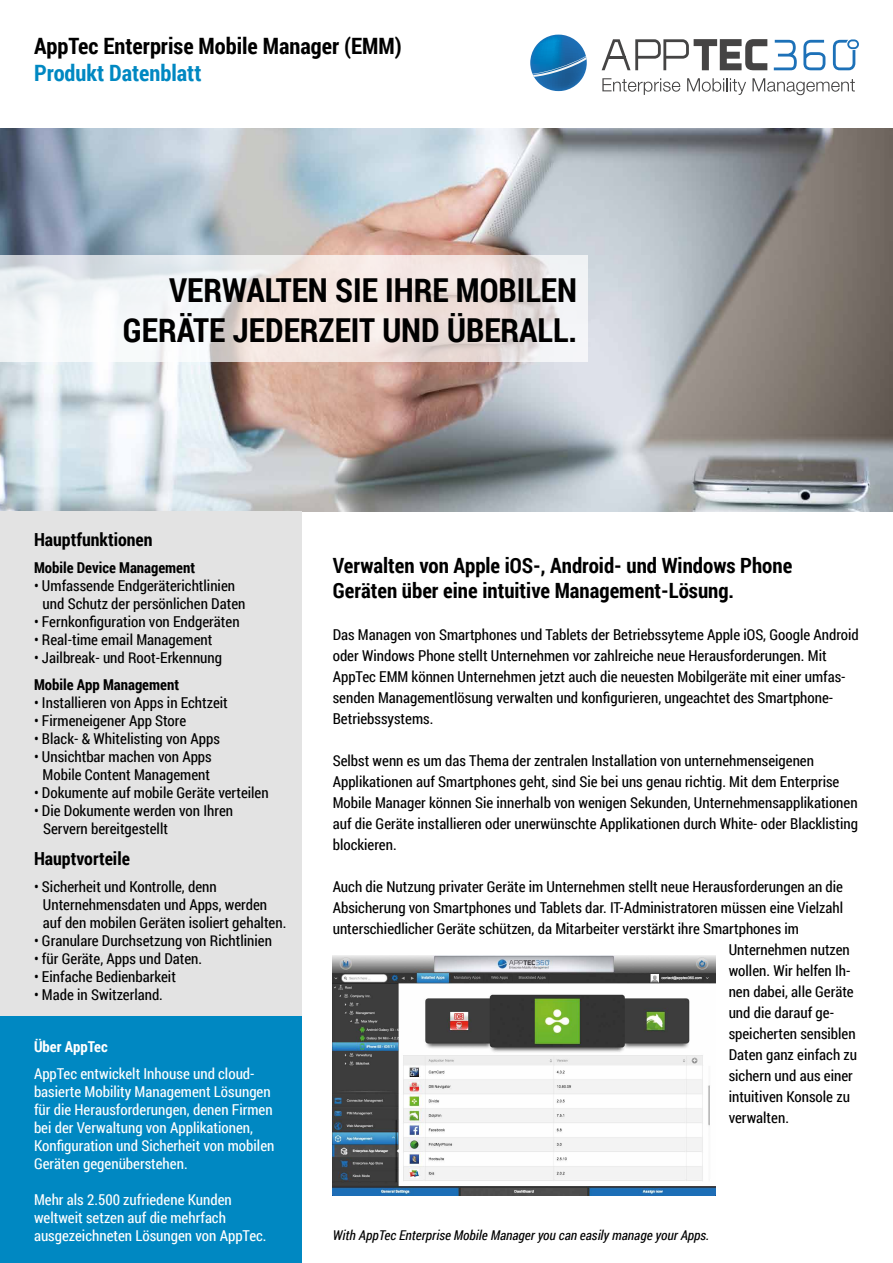
<style>
.page{position:relative;width:893px;height:1263px;background:#fff}
.page>*{position:absolute;margin:0;border:0;box-sizing:border-box;transform-origin:0 0}
.t1{font:700 33px/39.6px "Roboto Condensed";color:#000;text-align:right}
.t2{font:700 22.5px "Roboto Condensed";color:#000}
.t3{font:700 22.5px "Roboto Condensed";color:#0088c2}
.t4{font:700 21px/25.2px "Roboto Condensed";color:#000}
.t5{font:700 18px "Roboto Condensed";color:#000}
.t6{font:15px/21px "Roboto Condensed";color:#000}
.t7{font:15px/18px "Roboto Condensed";color:#fff}
.t8{font:700 15px "Roboto Condensed";color:#000}
.t9{font:700 15px "Roboto Condensed";color:#fff}
.t10{font:italic 13.5px "Roboto Condensed";color:#000}
</style>
<div class="page">
<svg style="left:602px;top:39px;width:165px;height:31px"></svg>
<svg style="left:602px;top:78px;width:78px;height:17px"></svg>
<svg style="left:687px;top:78px;width:59px;height:17px"></svg>
<svg style="left:752px;top:78px;width:103px;height:17px"></svg>
<svg style="left:774px;top:40px;width:23px;height:30px"></svg>
<svg style="left:803px;top:40px;width:22px;height:30px"></svg>
<svg style="left:833px;top:39px;width:26px;height:31px"></svg>
<svg style="left:530px;top:35px;width:57px;height:56px"></svg>
<img style="left:0;top:128px;width:893px;height:383px">
<svg style="left:0;top:255px;width:588px;height:106px"></svg>
<div style="left:0;top:511px;width:302px;height:505px;background:#e3e3e3"></div>
<div style="left:0;top:1016px;width:302px;height:247px;background:#0088c2"></div>
<img style="left:333px;top:956px;width:383px;height:239px">
<h2 class="t2" style="left:34px;top:30px;width:369px">AppTec Enterprise Mobile Manager (EMM)</h2>
<h2 class="t3" style="left:34px;top:57px;width:169px">Produkt Datenblatt</h2>
<h1 class="t1" style="left:123px;top:269px;width:456px">VERWALTEN SIE IHRE MOBILEN<br>GERÄTE JEDERZEIT UND ÜBERALL.</h1>
<p class="t5" style="left:34px;top:527px;width:120px">Hauptfunktionen</p>
<p class="t8" style="left:34px;top:557px;width:163px">Mobile Device Management</p>
<p class="t6" style="left:43px;top:576px;width:204px;line-height:18px;text-indent:-9px">• Umfassende Endgeräterichtlinien und Schutz der persönlichen Daten</p>
<p class="t6" style="left:34px;top:611px;width:207px">• Fernkonfiguration von Endgeräten</p>
<p class="t6" style="left:34px;top:629px;width:180px">• Real-time email Management</p>
<p class="t6" style="left:34px;top:647px;width:190px">• Jailbreak- und Root-Erkennung</p>
<p class="t8" style="left:34px;top:674px;width:147px">Mobile App Management</p>
<p class="t6" style="left:34px;top:692px;width:195px">• Installieren von Apps in Echtzeit</p>
<p class="t6" style="left:34px;top:710px;width:154px">• Firmeneigener App Store</p>
<p class="t6" style="left:34px;top:728px;width:187px">• Black- &amp; Whitelisting von Apps</p>
<p class="t6" style="left:34px;top:747px;width:179px;line-height:18px;text-align:center">• Unsichtbar machen von Apps<br>Mobile Content Management</p>
<p class="t6" style="left:34px;top:782px;width:236px">• Dokumente auf mobile Geräte verteilen</p>
<p class="t6" style="left:43px;top:801px;width:191px;line-height:18px;text-indent:-9px">• Die Dokumente werden von Ihren<br>Servern bereitgestellt</p>
<p class="t5" style="left:34px;top:846px;width:97px">Hauptvorteile</p>
<p class="t6" style="left:43px;top:877px;width:245px;line-height:18px;text-indent:-9px">• Sicherheit und Kontrolle, denn<br>Unternehmensdaten und Apps, werden auf den mobilen Geräten isoliert gehalten.</p>
<p class="t6" style="left:34px;top:929px;width:239px">• Granulare Durchsetzung von Richtlinien</p>
<p class="t6" style="left:34px;top:947px;width:170px">• für Geräte, Apps und Daten.</p>
<p class="t6" style="left:34px;top:965px;width:143px">• Einfache Bedienbarkeit</p>
<p class="t6" style="left:34px;top:983px;width:130px">• Made in Switzerland.</p>
<p class="t9" style="left:34px;top:1036px;width:75px">Über AppTec</p>
<p class="t7" style="left:34px;top:1064px;width:242px">AppTec entwickelt Inhouse und cloud&shy;basierte Mobility Management Lösungen für die Herausforderungen, denen Firmen bei der Verwaltung von Applikationen, Konfiguration und Sicherheit von mobilen Geräten gegenüberstehen.</p>
<p class="t7" style="left:34px;top:1190px;width:234px">Mehr als 2.500 zufriedene Kunden weltweit setzen auf die mehrfach ausgezeichneten Lösungen von AppTec.</p>
<h3 class="t4" style="left:333px;top:552px;width:461px">Verwalten von Apple iOS-, Android- und Windows Phone<br>Geräten über eine intuitive Management-Lösung.</h3>
<p class="t6" style="left:333px;top:623px;width:528px">Das Managen von Smartphones und Tablets der Betriebssyteme Apple iOS, Google Android oder Windows Phone stellt Unternehmen vor zahlreiche neue Herausforderungen. Mit AppTec EMM können Unternehmen jetzt auch die neuesten Mobilgeräte mit einer umfas&shy;senden Managementlösung verwalten und konfigurieren, ungeachtet des Smartphone-Betriebssystems.</p>
<p class="t6" style="left:333px;top:749px;width:527px">Selbst wenn es um das Thema der zentralen Installation von unternehmenseigenen Applikationen auf Smartphones geht, sind Sie bei uns genau richtig. Mit dem Enterprise Mobile Manager können Sie innerhalb von wenigen Sekunden, Unternehmensapplikationen auf die Geräte installieren oder unerwünschte Applikationen durch White- oder Blacklisting blockieren.</p>
<p class="t6" style="left:333px;top:875px;width:512px">Auch die Nutzung privater Geräte im Unternehmen stellt neue Herausforderungen an die</p>
<p class="t6" style="left:333px;top:896px;width:512px">Absicherung von Smartphones und Tablets dar. IT-Administratoren müssen eine Vielzahl</p>
<p class="t6" style="left:333px;top:917px;width:468px">unterschiedlicher Geräte schützen, da Mitarbeiter verstärkt ihre Smartphones im</p>
<p class="t6" style="left:729px;top:938px;width:123px">Unternehmen nutzen</p>
<p class="t6" style="left:729px;top:959px;width:123px">wollen. Wir helfen Ih-</p>
<p class="t6" style="left:729px;top:980px;width:127px">nen dabei, alle Geräte</p>
<p class="t6" style="left:729px;top:1001px;width:107px">und die darauf ge-</p>
<p class="t6" style="left:729px;top:1022px;width:129px">speicherten sensiblen</p>
<p class="t6" style="left:729px;top:1043px;width:130px">Daten ganz einfach zu</p>
<p class="t6" style="left:729px;top:1064px;width:126px">sichern und aus einer</p>
<p class="t6" style="left:729px;top:1085px;width:123px">intuitiven Konsole zu</p>
<p class="t6" style="left:729px;top:1106px;width:62px">verwalten.</p>
<p class="t10" style="left:333px;top:1226px;width:378px">With AppTec Enterprise Mobile Manager you can easily manage your Apps.</p>
</div>
